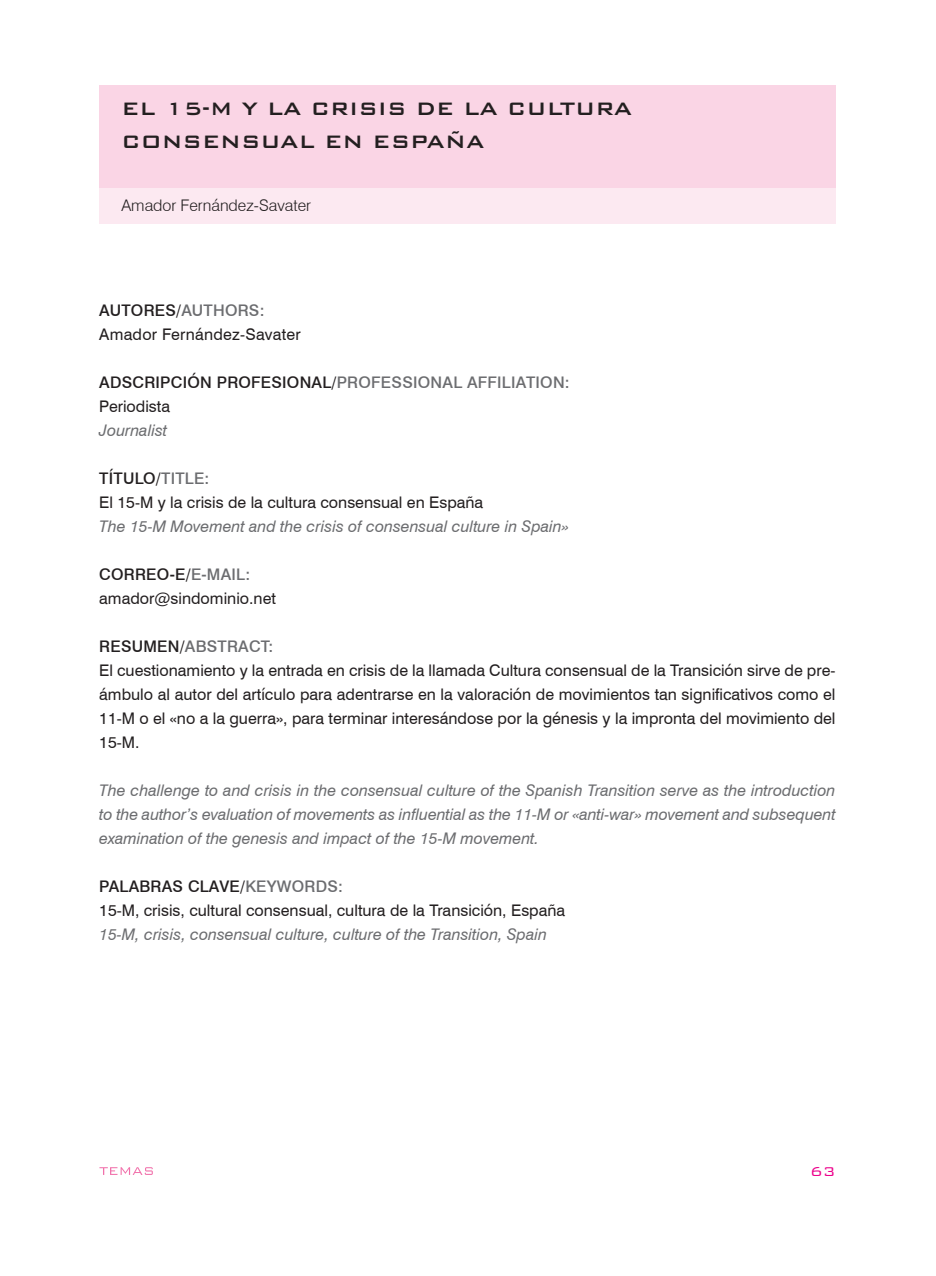
<style>
.page{position:relative;width:936px;height:1276px;background:#fff}
.page>*{position:absolute;margin:0;border:0;box-sizing:border-box;transform-origin:0 0}
.t1{font:500 24px/32.4px "Bank Gothic BT";color:#231f20}
.t2{font:300 17px "Bank Gothic";color:#ed028c}
.t3{font:16px/24px "Swiss 721 BT";color:#231f20}
.t4{font:italic 16px/24px "Swiss 721 BT";color:#6c6d70;text-align:justify}
.t5{font:500 16px/24px "Swiss 721 BT";letter-spacing:.015em;color:#6c6d70}
.t6{font:300 16px "Swiss 721 BT";color:#231f20}
.s1{font-weight:500}
.s2{font-weight:500;color:#6c6d70}
.s3{color:#231f20}
.s4{font-weight:400;color:#231f20}
</style>
<div class="page">
<svg style="left:99px;top:1167px;width:54px;height:8px"></svg>
<div style="left:99px;top:85px;width:736px;height:104px;background:#fad5e5"></div>
<div style="left:99px;top:188px;width:736px;height:35px;background:#fce9f1"></div>
<h1 class="t1" style="left:121px;top:91px;width:512px">EL 15-M Y LA CRISIS DE LA CULTURA<br>CONSENSUAL EN ESPAÑA</h1>
<p class="t6" style="left:121px;top:195px;width:191px">Amador Fernández-Savater</p>
<p class="t3" style="left:99px;top:298px;width:203px"><span class="s1">AUTORES/</span><span class="s2">AUTHORS:<br></span>Amador Fernández-Savater</p>
<p class="t5" style="left:99px;top:370px;width:472px"><span class="s3">ADSCRIPCIÓN PROFESIONAL/</span>PROFESSIONAL AFFILIATION:<br><span class="s4">Periodista</span></p>
<p class="t4" style="left:99px;top:418px;width:69px">Journalist</p>
<p class="t3" style="left:99px;top:466px;width:385px"><span class="s1">TÍTULO/</span><span class="s2">TITLE:<br></span>El 15-M y la crisis de la cultura consensual en España</p>
<p class="t4" style="left:99px;top:514px;width:471px">The 15-M Movement and the crisis of consensual culture in Spain»</p>
<p class="t3" style="left:99px;top:562px;width:178px"><span class="s1">CORREO-E/</span><span class="s2">E-MAIL: </span>amador@sindominio.net</p>
<p class="t3" style="left:99px;top:634px;width:737px"><span class="s1">RESUMEN/</span><span class="s2">ABSTRACT:<br></span>El cuestionamiento y la entrada en crisis de la llamada Cultura consensual de la Transición sirve de pre&shy;ámbulo al autor del artículo para adentrarse en la valoración de movimientos tan significativos como el 11-M o el «no a la guerra», para terminar interesándose por la génesis y la impronta del movimiento del 15-M.</p>
<p class="t4" style="left:99px;top:778px;width:737px">The challenge to and crisis in the consensual culture of the Spanish Transition serve as the introduction to the author’s evaluation of movements as influential as the 11-M or «anti-war» movement and subsequent examination of the genesis and impact of the 15-M movement.</p>
<p class="t3" style="left:99px;top:874px;width:467px"><span class="s1">PALABRAS CLAVE/</span><span class="s2">KEYWORDS:<br></span>15-M, crisis, cultural consensual, cultura de la Transición, España</p>
<p class="t4" style="left:99px;top:922px;width:449px">15-M, crisis, consensual culture, culture of the Transition, Spain</p>
<p class="t2" style="left:810px;top:1162px;width:27px">63</p>
</div>
